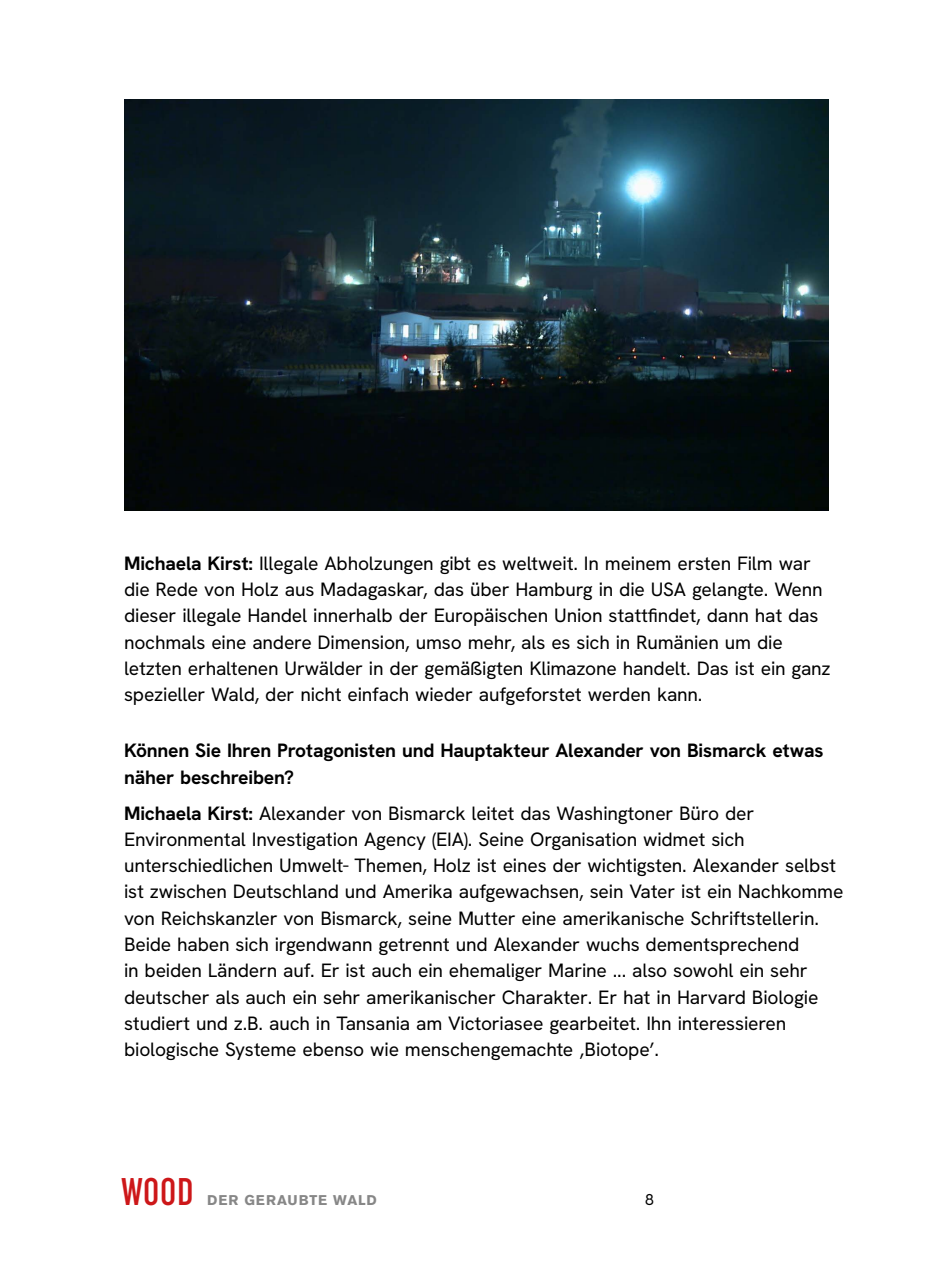
<style>
.page{position:relative;width:943px;height:1265px;background:#fff}
.page>*{position:absolute;margin:0;border:0;box-sizing:border-box;transform-origin:0 0}
.t1{font:500 extra-condensed 38.5px "Uniform";color:#cd1719}
.t2{font:19.25px/26.2px "HK Grotesk";letter-spacing:-.01em;color:#000}
.t3{font:700 19.25px/26.2px "HK Grotesk";letter-spacing:-.01em;color:#000}
.t4{font:15.75px "HK Grotesk";color:#000}
.t5{font:700 14px "Akzidenz Grotesk BE";letter-spacing:.065em;color:#878787}
.s1{font-weight:700}
</style>
<div class="page">
<img style="left:124px;top:99px;width:704px;height:412px">
<p class="t2" style="left:124px;top:550px;width:708px"><span class="s1">Michaela Kirst:</span> Illegale Abholzungen gibt es weltweit. In meinem ersten Film war die Rede von Holz aus Madagaskar, das über Hamburg in die USA gelangte. Wenn dieser illegale Handel innerhalb der Europäischen Union stattfindet, dann hat das nochmals eine andere Dimension, umso mehr, als es sich in Rumänien um die letzten erhaltenen Urwälder in der gemäßigten Klimazone handelt. Das ist ein ganz spezieller Wald, der nicht einfach wieder aufgeforstet werden kann.</p>
<p class="t3" style="left:124px;top:737px;width:701px">Können Sie Ihren Protagonisten und Hauptakteur Alexander von Bismarck etwas näher beschreiben?</p>
<p class="t2" style="left:124px;top:799px;width:721px"><span class="s1">Michaela Kirst:</span> Alexander von Bismarck leitet das Washingtoner Büro der Environmental Investigation Agency (EIA). Seine Organisation widmet sich unterschiedlichen Umwelt- Themen, Holz ist eines der wichtigsten. Alexander selbst ist zwischen Deutschland und Amerika aufgewachsen, sein Vater ist ein Nachkomme von Reichskanzler von Bismarck, seine Mutter eine amerikanische Schriftstellerin.<br>Beide haben sich irgendwann getrennt und Alexander wuchs dementsprechend<br>in beiden Ländern auf. Er ist auch ein ehemaliger Marine ... also sowohl ein sehr deutscher als auch ein sehr amerikanischer Charakter. Er hat in Harvard Biologie studiert und z.B. auch in Tansania am Victoriasee gearbeitet. Ihn interessieren biologische Systeme ebenso wie menschengemachte ‚Biotope’.</p>
<h1 class="t1" style="left:122px;top:1170px;width:73px">WOOD</h1>
<p class="t5" style="left:207px;top:1192px;width:171px">DER GERAUBTE WALD</p>
<p class="t4" style="left:645px;top:1190px;width:10px">8</p>
</div>
